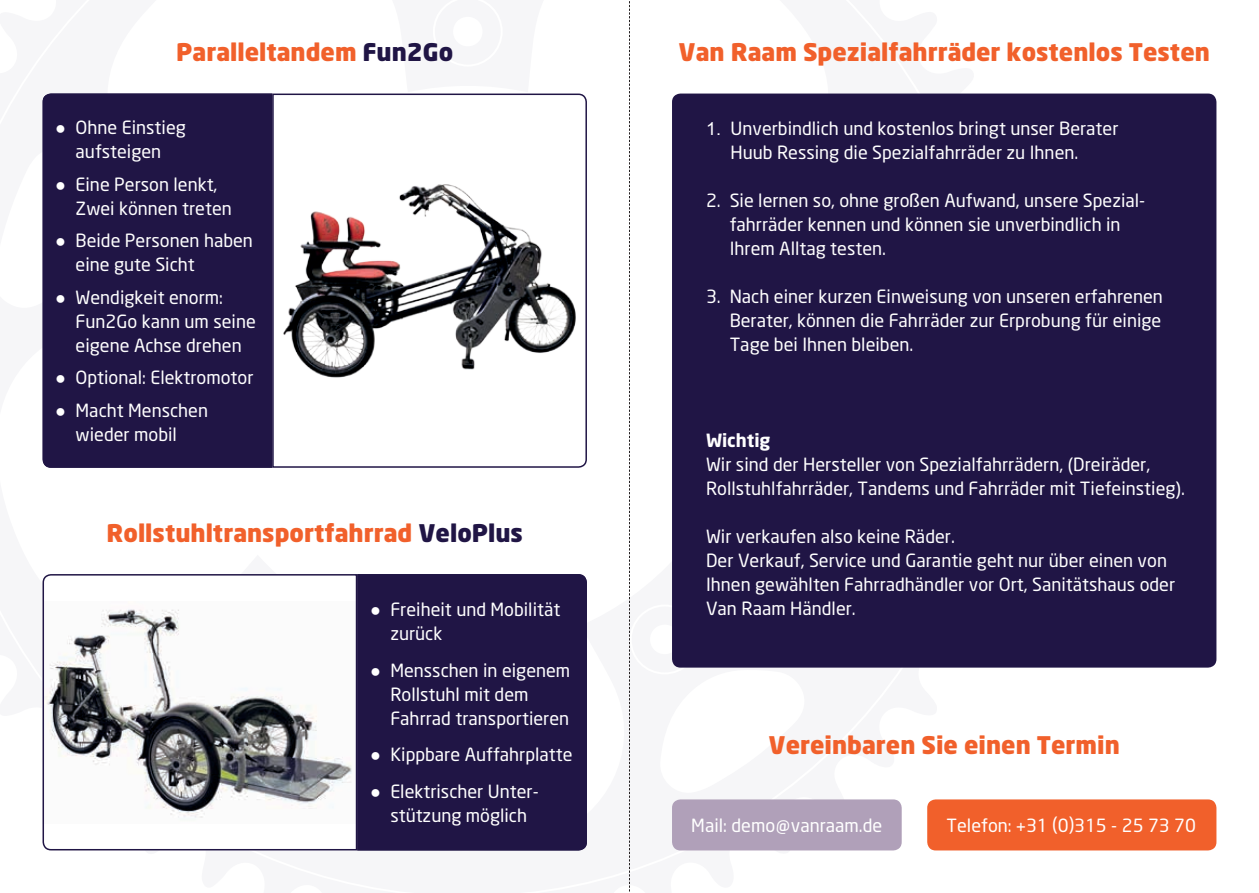
<style>
.page{position:relative;width:1259px;height:893px;background:#fff}
.page>*{position:absolute;margin:0;border:0;box-sizing:border-box;transform-origin:0 0}
.t1{font:900 24px "Neo Sans VR";color:#f1602b}
.t2{font:18px/24px "Neo Sans VR";color:#fff}
.t3{font:700 18px "Neo Sans VR";color:#fff}
.s1{color:#201545}
.s2{font-family:"Arial WGL"}
</style>
<div class="page">
<div style="left:672px;top:799px;width:229px;height:51px;background:#b0a0b9;border-radius:9px"></div>
<div style="left:927px;top:799px;width:289px;height:51px;background:#f1602b;border-radius:9px"></div>
<div style="left:672px;top:94px;width:544px;height:574px;background:#201545;border-radius:9px"></div>
<div style="left:43px;top:94px;width:228px;height:374px;background:#201545"></div>
<svg style="left:42px;top:574px;width:316px;height:277px"></svg>
<svg style="left:271px;top:93px;width:316px;height:375px"></svg>
<div style="left:357px;top:574px;width:230px;height:276px;background:#201545"></div>
<svg style="left:629px;top:1px;width:68px;height:891px"></svg>
<h1 class="t1" style="left:176px;top:39px;width:278px">Paralleltandem <span class="s1">Fun2Go</span></h1>
<p class="t2" style="left:55px;top:116px;width:132px;text-align:center"><span class="s2">●</span> Ohne Einstieg aufsteigen</p>
<p class="t2" style="left:76px;top:172px;width:158px;text-indent:-20px"><span class="s2">●</span> Eine Person lenkt,<br>Zwei können treten</p>
<p class="t2" style="left:76px;top:229px;width:179px;text-indent:-20px"><span class="s2">●</span> Beide Personen haben eine gute Sicht</p>
<p class="t2" style="left:76px;top:285px;width:182px;text-indent:-20px"><span class="s2">●</span> Wendigkeit enorm:<br>Fun2Go kann um seine eigene Achse drehen</p>
<p class="t2" style="left:55px;top:366px;width:200px"><span class="s2">●</span> Optional: Elektromotor</p>
<p class="t2" style="left:76px;top:398px;width:134px;text-indent:-20px"><span class="s2">●</span> Macht Menschen wieder mobil</p>
<h1 class="t1" style="left:106px;top:519px;width:418px">Rollstuhltransportfahrrad <span class="s1">VeloPlus</span></h1>
<p class="t2" style="left:390px;top:597px;width:171px;text-indent:-20px"><span class="s2">●</span> Freiheit und Mobilität zurück</p>
<p class="t2" style="left:390px;top:658px;width:181px;text-indent:-20px"><span class="s2">●</span> Mensschen in eigenem<br>Rollstuhl mit dem<br>Fahrrad transportieren</p>
<p class="t2" style="left:370px;top:743px;width:204px"><span class="s2">●</span> Kippbare Auffahrplatte</p>
<p class="t2" style="left:370px;top:780px;width:168px;text-align:center"><span class="s2">●</span> Elektrischer Unter&shy;stützung möglich</p>
<h1 class="t1" style="left:678px;top:39px;width:533px">Van Raam Spezialfahrräder kostenlos Testen</h1>
<p class="t2" style="left:730px;top:117px;width:389px;text-indent:-24px"><span class="s2">1.</span> Unverbindlich und kostenlos bringt unser Berater<br>Huub Ressing die Spezialfahrräder zu Ihnen.</p>
<p class="t2" style="left:729px;top:189px;width:417px;text-indent:-24px">2. Sie lernen so, ohne großen Aufwand, unsere Spezial&shy;fahrräder kennen und können sie unverbindlich in<br>Ihrem Alltag testen.</p>
<p class="t2" style="left:729px;top:285px;width:435px;text-align:justify;text-indent:-24px">3. Nach einer kurzen Einweisung von unseren erfahrenen Berater, können die Fahrräder zur Erprobung für einige Tage bei Ihnen bleiben.</p>
<p class="t3" style="left:706px;top:433px;width:66px">Wichtig</p>
<p class="t2" style="left:706px;top:453px;width:480px">Wir sind der Hersteller von Spezialfahrrädern, (Dreiräder,<br>Rollstuhlfahrräder, Tandems und Fahrräder mit Tiefeinstieg).</p>
<p class="t2" style="left:706px;top:525px;width:471px">Wir verkaufen also keine Räder.<br>Der Verkauf, Service und Garantie geht nur über einen von Ihnen gewählten Fahrradhändler vor Ort, Sanitätshaus oder Van Raam Händler.</p>
<h1 class="t1" style="left:768px;top:732px;width:353px">Vereinbaren Sie einen Termin</h1>
<p class="t2" style="left:691px;top:813px;width:192px">Mail: demo@vanraam.de</p>
<p class="t2" style="left:946px;top:813px;width:251px">Telefon: +31 (0)315 - 25 73 70</p>
</div>
